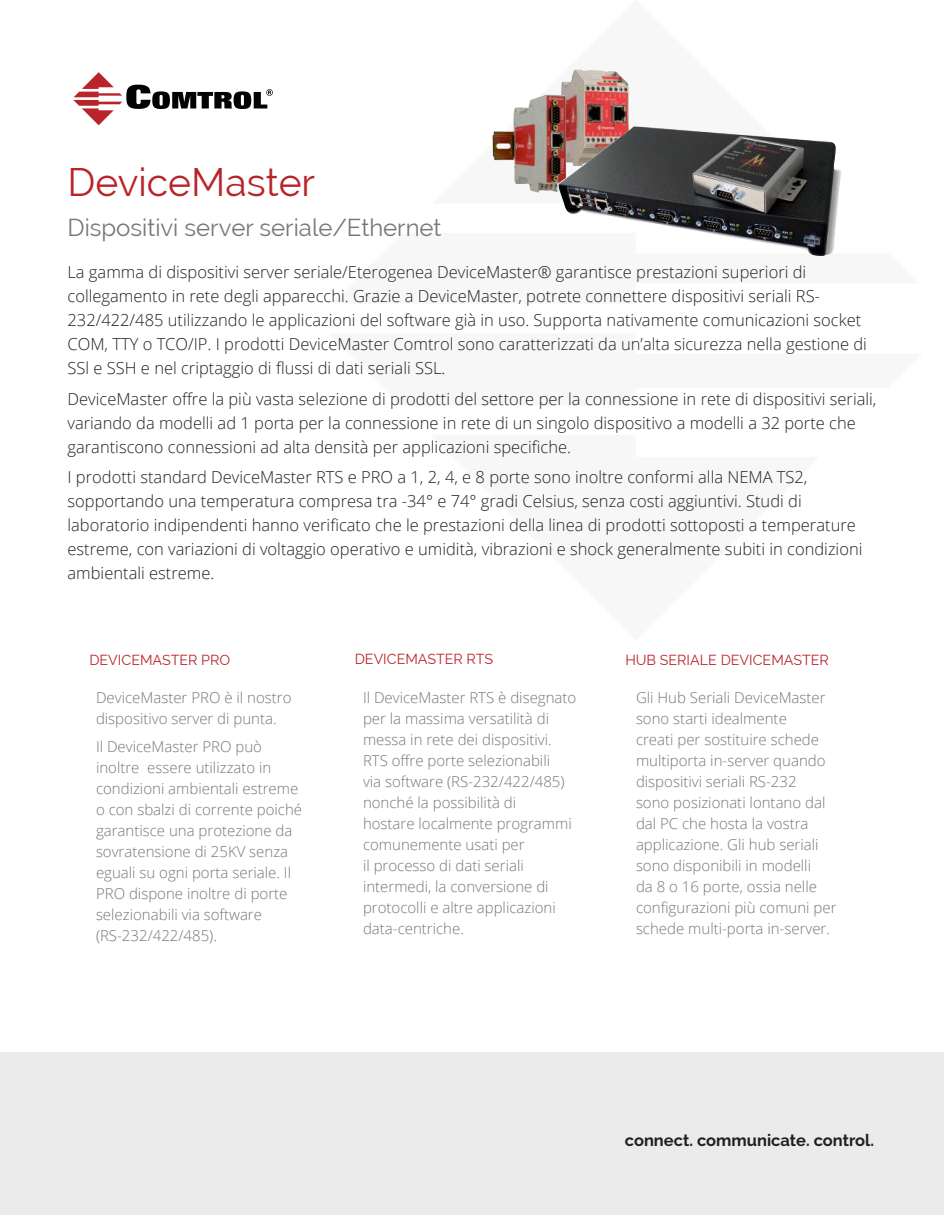
<style>
.page{position:relative;width:945px;height:1215px;background:#fff}
.page>*{position:absolute;margin:0;border:0;box-sizing:border-box;transform-origin:0 0}
.t1{font:39px "Raleway";color:#ba232a}
.t2{font:24px "Raleway";color:#787878}
.t3{font:300 16.5px/24px "Open Sans";color:#231f20}
.t4{font:700 16.5px "Raleway";color:#231f20}
.t5{font:300 15px/21px "Open Sans";color:#767676}
.t6{font:14.25px "Raleway";color:#ba232a}
</style>
<div class="page">
<img style="left:561px;top:70px;width:68px;height:56px">
<img style="left:492px;top:94px;width:74px;height:99px">
<img style="left:557px;top:126px;width:284px;height:130px">
<svg style="left:73px;top:72px;width:200px;height:53px"></svg>
<div style="left:0;top:1052px;width:944px;height:163px;background:#ebebeb"></div>
<h1 class="t1" style="left:68px;top:167px;width:249px">DeviceMaster</h1>
<h2 class="t2" style="left:68px;top:218px;width:376px">Dispositivi server seriale/Ethernet</h2>
<p class="t3" style="left:68px;top:261px;width:801px">La gamma di dispositivi server seriale/Eterogenea DeviceMaster® garantisce prestazioni superiori di collegamento in rete degli apparecchi. Grazie a DeviceMaster, potrete connettere dispositivi seriali RS-232/422/485 utilizzando le applicazioni del software già in uso. Supporta nativamente comunicazioni socket COM, TTY o TCO/IP. I prodotti DeviceMaster Comtrol sono caratterizzati da un’alta sicurezza nella gestione di SSl e SSH e nel criptaggio di flussi di dati seriali SSL.</p>
<p class="t3" style="left:68px;top:386px;width:810px">DeviceMaster offre la più vasta selezione di prodotti del settore per la connessione in rete di dispositivi seriali, variando da modelli ad 1 porta per la connessione in rete di un singolo dispositivo a modelli a 32 porte che garantiscono connessioni ad alta densità per applicazioni specifiche.</p>
<p class="t3" style="left:68px;top:467px;width:797px">I prodotti standard DeviceMaster RTS e PRO a 1, 2, 4, e 8 porte sono inoltre conformi alla NEMA TS2, sopportando una temperatura compresa tra -34° e 74° gradi Celsius, senza costi aggiuntivi. Studi di laboratorio indipendenti hanno verificato che le prestazioni della linea di prodotti sottoposti a temperature estreme, con variazioni di voltaggio operativo e umidità, vibrazioni e shock generalmente subiti in condizioni ambientali estreme.</p>
<p class="t6" style="left:89px;top:654px;width:142px">DEVICEMASTER PRO</p>
<p class="t6" style="left:355px;top:654px;width:140px">DEVICEMASTER RTS</p>
<p class="t5" style="left:96px;top:689px;width:197px">DeviceMaster PRO è il nostro dispositivo server di punta.</p>
<p class="t5" style="left:96px;top:737px;width:208px">Il DeviceMaster PRO può inoltre essere utilizzato in condizioni ambientali estreme o con sbalzi di corrente poiché garantisce una protezione da sovratensione di 25KV senza eguali su ogni porta seriale. Il<br>PRO dispone inoltre di porte selezionabili via software (RS-232/422/485).</p>
<p class="t5" style="left:363px;top:689px;width:215px">Il DeviceMaster RTS è disegnato per la massima versatilità di messa in rete dei dispositivi.<br>RTS offre porte selezionabili<br>via software (RS-232/422/485) nonché la possibilità di<br>hostare localmente programmi comunemente usati per<br>il processo di dati seriali intermedi, la conversione di protocolli e altre applicazioni data-centriche.</p>
<p class="t6" style="left:625px;top:654px;width:205px">HUB SERIALE DEVICEMASTER</p>
<p class="t5" style="left:636px;top:689px;width:202px">Gli Hub Seriali DeviceMaster sono starti idealmente<br>creati per sostituire schede multiporta in-server quando dispositivi seriali RS-232<br>sono posizionati lontano dal dal PC che hosta la vostra applicazione. Gli hub seriali sono disponibili in modelli<br>da 8 o 16 porte, ossia nelle configurazioni più comuni per schede multi-porta in-server.</p>
<p class="t4" style="left:625px;top:1134px;width:251px">connect. communicate. control.</p>
</div>
